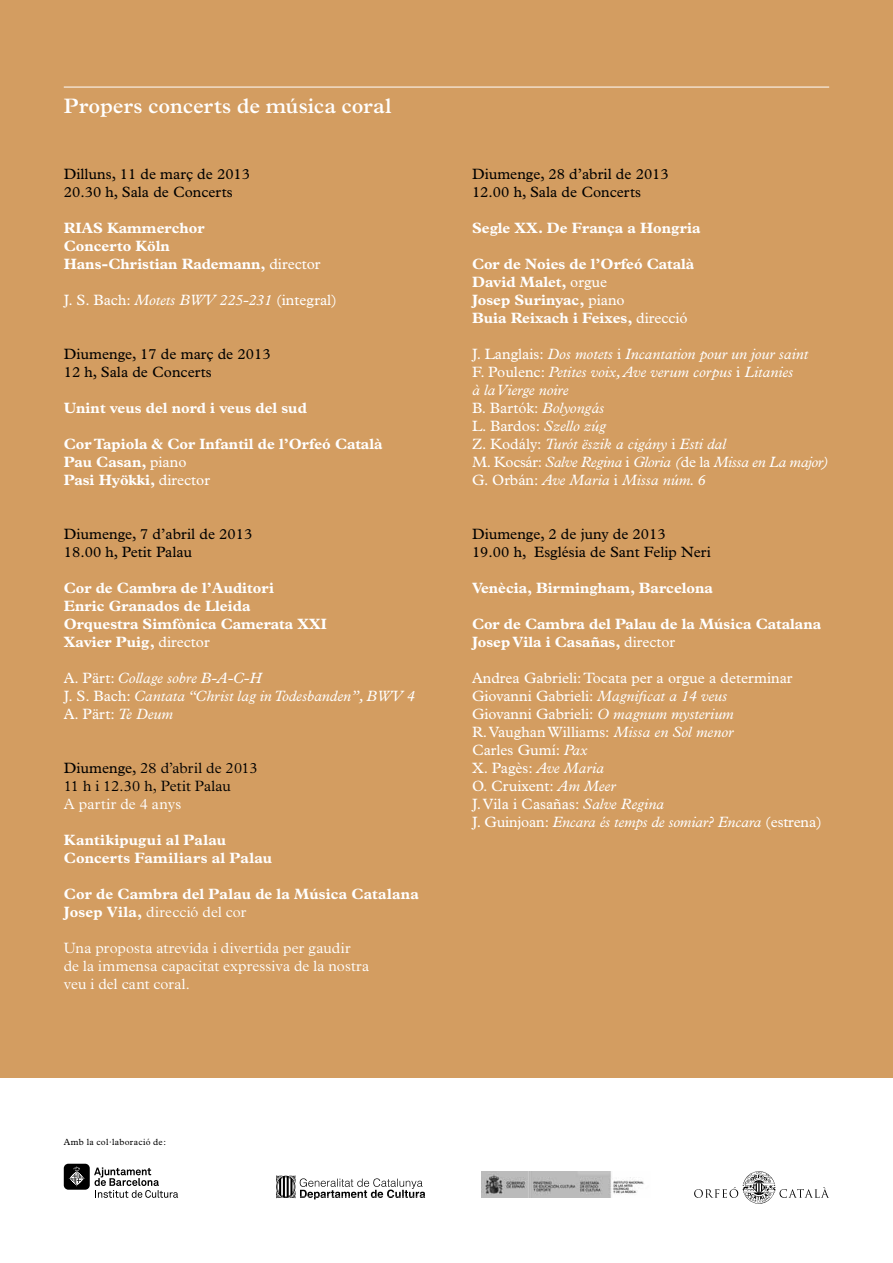
<style>
.page{position:relative;width:893px;height:1263px;background:#fff}
.page>*{position:absolute;margin:0;border:0;box-sizing:border-box;transform-origin:0 0}
.t1{font:600 21px "Plantin";color:#fff}
.t2{font:700 15px/18px "Plantin";color:#fff}
.t3{font:italic 15px/18px "Plantin";color:#fff}
.t4{font:15px/18px "Plantin";color:#fff}
.t5{font:15px/18px "Plantin";color:#000}
.t6{font:300 15px/18px "Plantin";letter-spacing:.005em;color:#fff}
.t7{font:300 15px/18px "Plantin";color:#000}
.t8{font:700 15px/18px "Plantin";letter-spacing:.025em;color:#fff}
.t9{font:300 15px "Plantin";letter-spacing:.025em;color:#fff}
.t10{font:9px "Plantin";letter-spacing:.03em;color:#000}
.s1{font-weight:400}
.s2{font-style:italic}
.s3{font-style:normal}
.s4{font-weight:300}
</style>
<div class="page">
<div style="left:0;top:0;width:893px;height:1077px;background:#d39d61"></div>
<hr style="left:64px;top:87px;width:765px;height:1px;background:#fff">
<svg style="left:276px;top:1175px;width:149px;height:24px"></svg>
<div style="left:64px;top:1164px;width:26px;height:26px;background:#000;border-radius:5px"></div>
<svg style="left:69px;top:1166px;width:16px;height:20px"></svg>
<svg style="left:94px;top:1167px;width:84px;height:31px"></svg>
<img style="left:482px;top:1171px;width:162px;height:27px">
<svg style="left:694px;top:1171px;width:135px;height:33px"></svg>
<h1 class="t1" style="left:64px;top:93px;width:329px">Propers concerts de música coral</h1>
<p class="t5" style="left:64px;top:165px;width:188px">Dilluns, 11 de març de 2013<br>20.30 h, Sala de Concerts</p>
<p class="t2" style="left:64px;top:219px;width:258px">RIAS Kammerchor<br>Concerto Köln<br>Hans-Christian Rademann, <span class="s1">director</span></p>
<p class="t4" style="left:64px;top:291px;width:275px">J. S. Bach: <span class="s2">Motets BWV 225-231</span> (integral)</p>
<p class="t5" style="left:64px;top:345px;width:208px">Diumenge, 17 de març de 2013<br>12 h, Sala de Concerts</p>
<p class="t2" style="left:64px;top:399px;width:245px">Unint veus del nord i veus del sud</p>
<p class="t2" style="left:64px;top:435px;width:320px">Cor Tapiola &amp; Cor Infantil de l’Orfeó Català<br>Pau Casan, <span class="s1">piano<br></span>Pasi Hyökki, <span class="s1">director</span></p>
<p class="t5" style="left:64px;top:525px;width:190px">Diumenge, 7 d’abril de 2013<br>18.00 h, Petit Palau</p>
<p class="t2" style="left:64px;top:579px;width:265px">Cor de Cambra de l’Auditori<br>Enric Granados de Lleida<br>Orquestra Simfònica Camerata XXI<br>Xavier Puig, <span class="s1">director</span></p>
<p class="t3" style="left:64px;top:669px;width:352px"><span class="s3">A. Pärt:</span> Collage sobre B-A-C-H<br><span class="s3">J. S. Bach:</span> Cantata “Christ lag in Todesbanden”, BWV 4<br><span class="s3">A. Pärt:</span> Te Deum</p>
<p class="t7" style="left:64px;top:759px;width:195px"><span class="s1">Diumenge,</span> 28 d’abril de 2013<br>11 h i 12.30 h, Petit Palau</p>
<p class="t9" style="left:64px;top:796px;width:119px">A partir de 4 anys</p>
<p class="t8" style="left:64px;top:831px;width:210px">Kantikipugui al Palau<br>Concerts Familiars al Palau</p>
<p class="t2" style="left:64px;top:885px;width:357px">Cor de Cambra del Palau de la Música Catalana<br>Josep Vila, <span class="s4">direcció del cor</span></p>
<p class="t6" style="left:64px;top:939px;width:307px">Una proposta atrevida i divertida per gaudir de la immensa capacitat expressiva de la nostra veu i del cant coral.</p>
<p class="t5" style="left:472px;top:165px;width:198px">Diumenge, 28 d’abril de 2013<br>12.00 h, Sala de Concerts</p>
<p class="t2" style="left:472px;top:219px;width:230px">Segle XX. De França a Hongria</p>
<p class="t2" style="left:472px;top:255px;width:224px">Cor de Noies de l’Orfeó Català<br>David Malet, <span class="s1">orgue<br></span>Josep Surinyac, <span class="s1">piano<br></span>Buia Reixach i Feixes, <span class="s1">direcció</span></p>
<p class="t3" style="left:472px;top:345px;width:359px"><span class="s3">J. Langlais:</span> Dos motets <span class="s3">i</span> Incantation pour un jour saint<br><span class="s3">F. Poulenc:</span> Petites voix, Ave verum corpus <span class="s3">i</span> Litanies<br>à la Vierge noire<br><span class="s3">B. Bartók:</span> Bolyongás<br><span class="s3">L. Bardos:</span> Szello zúg<br><span class="s3">Z. Kodály:</span> Turót ëszik a cigány <span class="s3">i</span> Esti dal<br><span class="s3">M. Kocsár:</span> Salve Regina <span class="s3">i</span> Gloria (<span class="s3">de la</span> Missa en La major)<br><span class="s3">G. Orbán:</span> Ave Maria <span class="s3">i</span> Missa núm. 6</p>
<p class="t5" style="left:472px;top:525px;width:240px">Diumenge, 2 de juny de 2013<br>19.00 h, Església de Sant Felip Neri</p>
<p class="t2" style="left:472px;top:579px;width:242px">Venècia, Birmingham, Barcelona</p>
<p class="t2" style="left:472px;top:615px;width:351px">Cor de Cambra del Palau de la Música Catalana<br>Josep Vila i Casañas, <span class="s1">director</span></p>
<p class="t4" style="left:472px;top:669px;width:351px">Andrea Gabrieli: Tocata per a orgue a determinar Giovanni Gabrieli: <span class="s2">Magnificat a 14 veus<br></span>Giovanni Gabrieli: <span class="s2">O magnum mysterium<br></span>R. Vaughan Williams: <span class="s2">Missa en Sol menor<br></span>Carles Gumí: <span class="s2">Pax<br></span>X. Pagès: <span class="s2">Ave Maria<br></span>O. Cruixent: <span class="s2">Am Meer<br></span>J. Vila i Casañas: <span class="s2">Salve Regina<br></span>J. Guinjoan: <span class="s2">Encara és temps de somiar? Encara</span> (estrena)</p>
<p class="t10" style="left:64px;top:1136px;width:104px">Amb la col·laboració de:</p>
</div>
